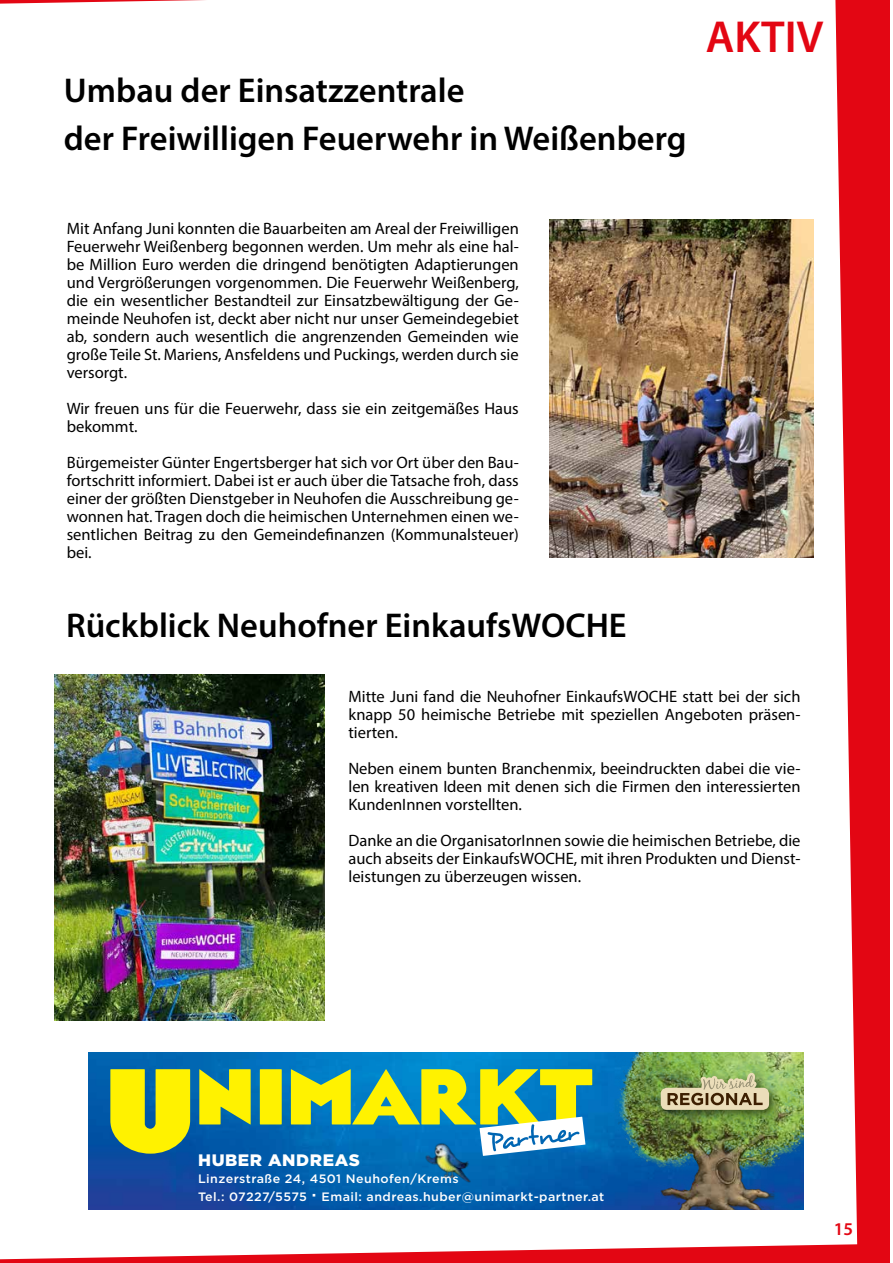
<style>
.page{position:relative;width:893px;height:1263px;background:#fff}
.page>*{position:absolute;margin:0;border:0;box-sizing:border-box;transform-origin:0 0}
.t1{font:600 45px "Myriad Pro";color:#e30613}
.t2{font:600 34.5px/48px "Myriad Pro";color:#000}
.t3{font:600 18px "Myriad Pro";color:#e30613}
.t4{font:900 16.65px "Gotham";letter-spacing:.035em;color:#fff}
.t5{font:16.5px/18px "Myriad Pro";color:#000;text-align:justify}
.t6{font:500 12.15px/17.7px "Gotham";letter-spacing:.035em;color:#fff}
.s1{font-size:18.9px}
</style>
<div class="page">
<div style="left:0;top:0;width:890px;height:1263px;background:#e30613"></div>
<div style="left:0;top:0;width:857px;height:1259px;background:#fff"></div>
<img style="left:550px;top:219px;width:263px;height:339px">
<img style="left:54px;top:674px;width:271px;height:346px">
<img style="left:88px;top:1052px;width:517px;height:157px">
<svg style="left:110px;top:1069px;width:482px;height:87px;background:#86b467"></svg>
<img style="left:605px;top:1052px;width:199px;height:157px">
<div style="left:655px;top:1068px;width:127px;height:55px;background:#000;opacity:.6"></div>
<div style="left:661px;top:1088px;width:108px;height:22px;background:#ebddb9;border-radius:6px"></div>
<img style="left:666px;top:1052px;width:98px;height:127px">
<img style="left:412px;top:1133px;width:68px;height:55px">
<h2 class="t2" style="left:64px;top:66px;width:624px">Umbau der Einsatzzentrale<br>der Freiwilligen Feuerwehr in Weißenberg</h2>
<h1 class="t1" style="left:706px;top:8px;width:119px">AKTIV</h1>
<p class="t5" style="left:67px;top:219px;width:454px">Mit Anfang Juni konnten die Bauarbeiten am Areal der Freiwilligen Feuerwehr Weißenberg begonnen werden. Um mehr als eine hal&shy;be Million Euro werden die dringend benötigten Adaptierungen und Vergrößerungen vorgenommen. Die Feuerwehr Weißenberg, die ein wesentlicher Bestandteil zur Einsatzbewältigung der Ge&shy;meinde Neuhofen ist, deckt aber nicht nur unser Gemeindegebiet ab, sondern auch wesentlich die angrenzenden Gemeinden wie große Teile St. Mariens, Ansfeldens und Puckings, werden durch sie versorgt.</p>
<p class="t5" style="left:67px;top:399px;width:454px">Wir freuen uns für die Feuerwehr, dass sie ein zeitgemäßes Haus bekommt.</p>
<p class="t5" style="left:67px;top:453px;width:453px">Bürgemeister Günter Engertsberger hat sich vor Ort über den Bau&shy;fortschritt informiert. Dabei ist er auch über die Tatsache froh, dass einer der größten Dienstgeber in Neuhofen die Ausschreibung ge&shy;wonnen hat. Tragen doch die heimischen Unternehmen einen we&shy;sentlichen Beitrag zu den Gemeindefinanzen (Kommunalsteuer) bei.</p>
<h2 class="t2" style="left:66px;top:600px;width:562px">Rückblick Neuhofner EinkaufsWOCHE</h2>
<p class="t5" style="left:348px;top:687px;width:454px">Mitte Juni fand die Neuhofner EinkaufsWOCHE statt bei der sich knapp 50 heimische Betriebe mit speziellen Angeboten präsen&shy;tierten.</p>
<p class="t5" style="left:348px;top:759px;width:454px">Neben einem bunten Branchenmix, beeindruckten dabei die vie&shy;len kreativen Ideen mit denen sich die Firmen den interessierten KundenInnen vorstellten.</p>
<p class="t5" style="left:348px;top:831px;width:453px">Danke an die OrganisatorInnen sowie die heimischen Betriebe, die auch abseits der EinkaufsWOCHE, mit ihren Produkten und Dienst&shy;leistungen zu überzeugen wissen.</p>
<p class="t4" style="left:198px;top:1148px;width:163px">HUBER ANDREAS</p>
<p class="t6" style="left:198px;top:1170px;width:408px">Linzerstraße 24, 4501 Neuhofen/Krems<br>Tel.: 07227/5575 <span class="s1">·</span> Email: andreas.huber@unimarkt-partner.at</p>
<p class="t3" style="left:834px;top:1217px;width:21px">15</p>
</div>
